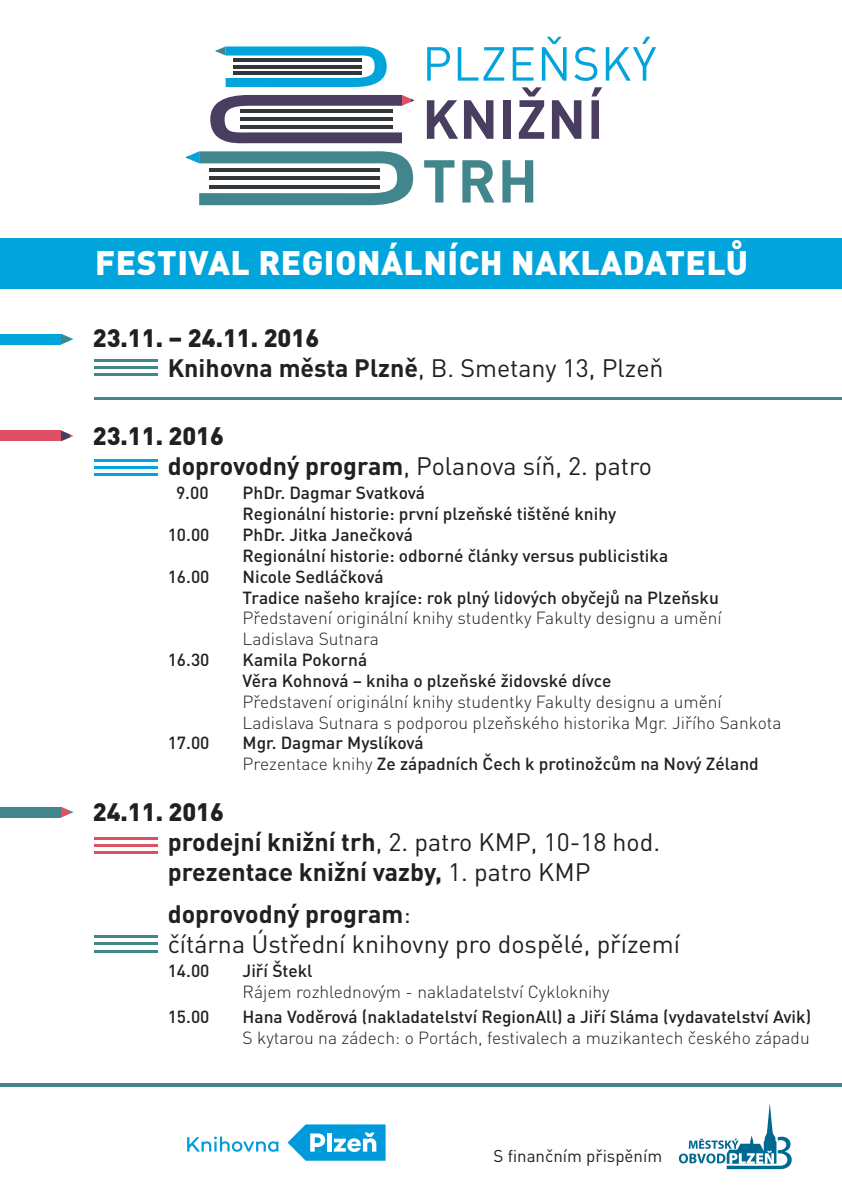
<style>
.page{position:relative;width:842px;height:1191px;background:#fff}
.page>*{position:absolute;margin:0;border:0;box-sizing:border-box;transform-origin:0 0}
.t1{font:900 33.7px "DIN Pro";letter-spacing:.015em;color:#fff}
.t2{font:700 25px/29.9px "DIN Pro";color:#231f20}
.t3{font:25px/29.9px "DIN Pro";color:#231f20}
.t4{font:500 17.4px/20.8px "DIN Pro";color:#231f20}
.t5{font:300 17.4px/20.8px "DIN Pro";color:#231f20}
.t6{font:16.9px "DIN Pro";color:#231f20}
.s1{font-weight:900}
.s2{font-weight:400}
.s3{font-weight:700}
.s4{font-weight:300}
</style>
<div class="page">
<div style="left:0;top:238px;width:842px;height:50px;background:#01a5dc"></div>
<hr style="left:94px;top:373px;width:63px;height:3px;background:#42868d">
<hr style="left:94px;top:366px;width:63px;height:3px;background:#42868d">
<hr style="left:94px;top:358px;width:63px;height:3px;background:#42868d">
<hr style="left:94px;top:473px;width:63px;height:3px;background:#01a5dc">
<hr style="left:94px;top:466px;width:63px;height:3px;background:#01a5dc">
<hr style="left:94px;top:459px;width:63px;height:2px;background:#01a5dc">
<hr style="left:94px;top:851px;width:63px;height:3px;background:#de5164">
<hr style="left:94px;top:844px;width:63px;height:3px;background:#de5164">
<hr style="left:94px;top:837px;width:63px;height:2px;background:#de5164">
<hr style="left:94px;top:949px;width:63px;height:3px;background:#42868d">
<hr style="left:94px;top:942px;width:63px;height:3px;background:#42868d">
<hr style="left:94px;top:935px;width:63px;height:2px;background:#42868d">
<hr style="left:94px;top:397px;width:748px;height:3px;background:#42868d">
<hr style="left:0;top:1083px;width:842px;height:3px;background:#42868d">
<div style="left:0;top:334px;width:61px;height:10px;background:#01a5dc"></div>
<svg style="left:61px;top:334px;width:13px;height:10px"></svg>
<div style="left:0;top:430px;width:61px;height:11px;background:#de5164"></div>
<svg style="left:61px;top:430px;width:13px;height:11px"></svg>
<div style="left:0;top:806px;width:61px;height:11px;background:#42868d"></div>
<svg style="left:61px;top:806px;width:13px;height:11px"></svg>
<svg style="left:679px;top:1103px;width:113px;height:66px"></svg>
<svg style="left:215px;top:46px;width:172px;height:41px"></svg>
<svg style="left:210px;top:95px;width:204px;height:48px"></svg>
<svg style="left:185px;top:151px;width:228px;height:54px"></svg>
<svg style="left:424px;top:160px;width:30px;height:42px"></svg>
<svg style="left:462px;top:160px;width:32px;height:42px"></svg>
<svg style="left:502px;top:160px;width:31px;height:42px"></svg>
<svg style="left:427px;top:47px;width:23px;height:34px"></svg>
<svg style="left:458px;top:47px;width:46px;height:34px"></svg>
<svg style="left:513px;top:47px;width:20px;height:34px"></svg>
<svg style="left:542px;top:37px;width:24px;height:44px"></svg>
<svg style="left:574px;top:47px;width:23px;height:34px"></svg>
<svg style="left:606px;top:37px;width:50px;height:44px"></svg>
<svg style="left:427px;top:100px;width:31px;height:39px"></svg>
<svg style="left:464px;top:100px;width:29px;height:39px"></svg>
<div style="left:503px;top:100px;width:8px;height:39px;background:#493e60"></div>
<svg style="left:519px;top:87px;width:25px;height:52px"></svg>
<svg style="left:552px;top:100px;width:29px;height:39px"></svg>
<svg style="left:591px;top:87px;width:11px;height:52px"></svg>
<svg style="left:287px;top:1124px;width:99px;height:36px"></svg>
<svg style="left:187px;top:1136px;width:91px;height:15px"></svg>
<h1 class="t1" style="left:95px;top:240px;width:654px">FESTIVAL REGIONÁLNÍCH NAKLADATELŮ</h1>
<h2 class="t2" style="left:168px;top:322px;width:497px;text-indent:-75px"><span class="s1">23.11. – 24.11. 2016<br></span>Knihovna města Plzně<span class="s2">, B. Smetany 13, Plzeň</span></h2>
<h2 class="t3" style="left:168px;top:420px;width:486px;text-indent:-75px"><span class="s1">23.11. 2016<br></span><span class="s3">doprovodný program</span>, Polanova síň, 2. patro</h2>
<p class="t4" style="left:176px;top:482px;width:34px">9.00</p>
<p class="t4" style="left:243px;top:482px;width:375px">PhDr. Dagmar Svatková<br>Regionální historie: první plzeňské tištěné knihy</p>
<p class="t4" style="left:168px;top:524px;width:43px">10.00</p>
<p class="t4" style="left:243px;top:524px;width:427px">PhDr. Jitka Janečková<br>Regionální historie: odborné články versus publicistika</p>
<p class="t4" style="left:168px;top:565px;width:43px">16.00</p>
<p class="t4" style="left:243px;top:565px;width:478px">Nicole Sedláčková<br>Tradice našeho krajíce: rok plný lidových obyčejů na Plzeňsku</p>
<p class="t5" style="left:243px;top:607px;width:481px">Představení originální knihy studentky Fakulty designu a umění<br>Ladislava Sutnara</p>
<p class="t4" style="left:168px;top:648px;width:43px">16.30</p>
<p class="t4" style="left:243px;top:648px;width:370px">Kamila Pokorná<br>Věra Kohnová – kniha o plzeňské židovské dívce</p>
<p class="t5" style="left:243px;top:690px;width:540px">Představení originální knihy studentky Fakulty designu a umění<br>Ladislava Sutnara s podporou plzeňského historika Mgr. Jiřího Sankota</p>
<p class="t4" style="left:168px;top:732px;width:43px">17.00</p>
<p class="t4" style="left:243px;top:732px;width:518px">Mgr. Dagmar Myslíková<br><span class="s4">Prezentace knihy</span> Ze západních Čech k protinožcům na Nový Zéland</p>
<h2 class="t2" style="left:168px;top:796px;width:494px;text-indent:-75px"><span class="s1">24.11. 2016<br></span>prodejní knižní trh<span class="s2">, 2. patro KMP, 10-18 hod. </span>prezentace knižní vazby, <span class="s2">1. patro KMP</span></h2>
<h2 class="t3" style="left:168px;top:897px;width:514px"><span class="s3">doprovodný program</span>:<br>čítárna Ústřední knihovny pro dospělé, přízemí</h2>
<p class="t4" style="left:168px;top:959px;width:43px">14.00</p>
<p class="t4" style="left:243px;top:959px;width:72px">Jiří Štekl</p>
<p class="t5" style="left:243px;top:980px;width:368px">Rájem rozhlednovým - nakladatelství Cykloknihy</p>
<p class="t4" style="left:168px;top:1005px;width:43px">15.00</p>
<p class="t4" style="left:243px;top:1005px;width:570px">Hana Voděrová (nakladatelství RegionAll) a Jiří Sláma (vydavatelství Avik)</p>
<p class="t5" style="left:243px;top:1026px;width:569px">S kytarou na zádech: o Portách, festivalech a muzikantech českého západu</p>
<p class="t6" style="left:493px;top:1144px;width:170px">S finančním přispěním</p>
</div>
